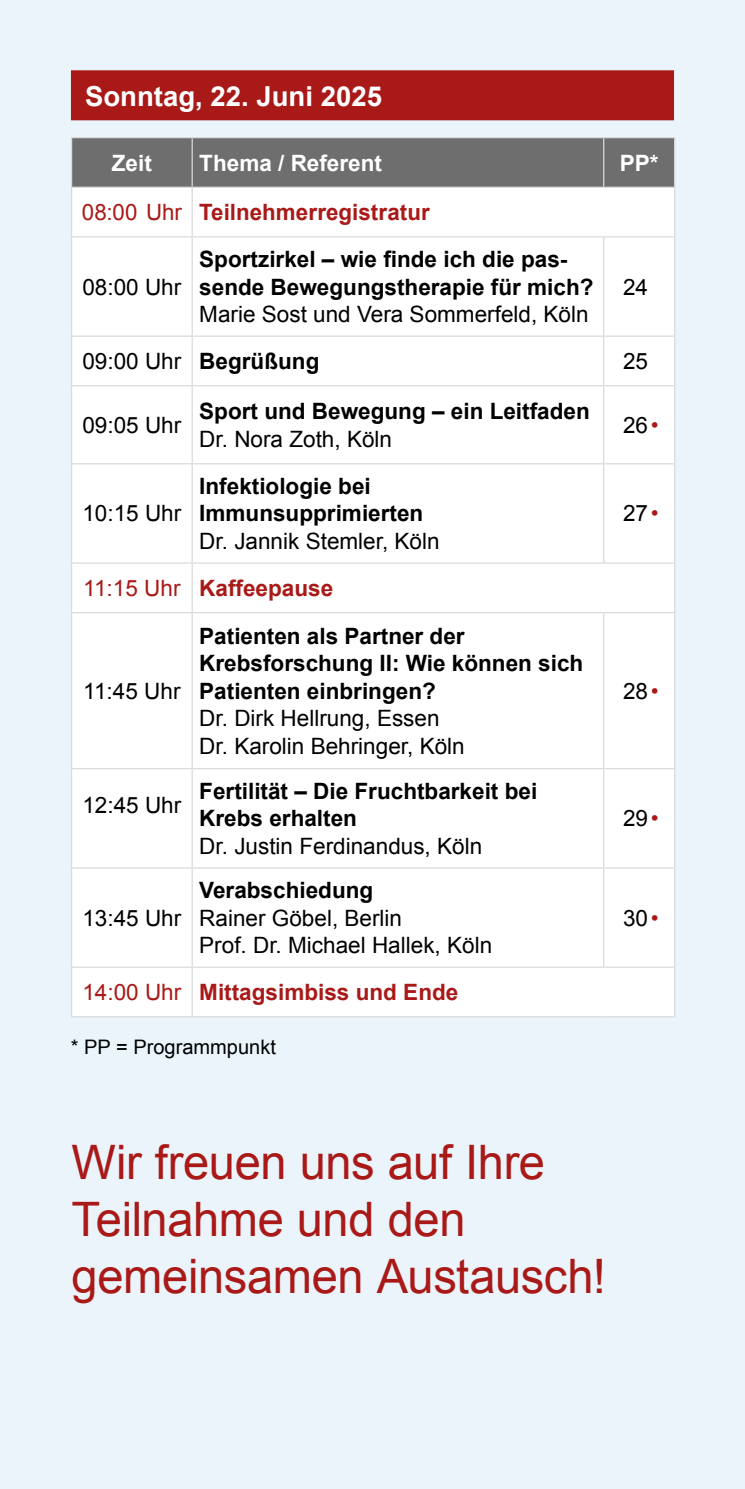
<style>
.page{position:relative;width:745px;height:1489px;background:#fff}
.page>*{position:absolute;margin:0;border:0;box-sizing:border-box;transform-origin:0 0}
.t1{font:47.5px/57px "Arial";letter-spacing:-.01em;color:#a91917}
.t2{font:700 27.5px "Arial";color:#fff}
.t3{font:700 22.5px/27.5px "Arial";color:#000}
.t4{font:22.5px/27.5px "Arial";color:#000}
.t5{font:700 22.5px "Arial";color:#a91917}
.t6{font:700 22.5px "Arial";color:#fff}
.t7{font:20px "Arial";color:#000}
.s1{font-weight:400}
.s2{color:#a91917}
</style>
<div class="page">
<div style="left:0;top:0;width:744px;height:1488px;background:#eaf4fa"></div>
<div style="left:72px;top:138px;width:601px;height:49px;background:#6e6e6e"></div>
<div style="left:72px;top:188px;width:601px;height:828px;background:#fff"></div>
<hr style="left:71px;top:137px;width:121px;height:1px;background:#d9dada">
<hr style="left:71px;top:138px;width:1px;height:49px;background:#d9dada">
<hr style="left:192px;top:137px;width:411px;height:1px;background:#d9dada">
<hr style="left:191px;top:138px;width:2px;height:49px;background:#d9dada">
<hr style="left:603px;top:137px;width:71px;height:1px;background:#d9dada">
<hr style="left:602px;top:138px;width:2px;height:49px;background:#d9dada">
<hr style="left:673px;top:138px;width:1px;height:49px;background:#d9dada">
<hr style="left:71px;top:187px;width:121px;height:1px;background:#d9dada">
<hr style="left:71px;top:188px;width:1px;height:48px;background:#d9dada">
<hr style="left:192px;top:187px;width:411px;height:1px;background:#d9dada">
<hr style="left:191px;top:188px;width:2px;height:48px;background:#d9dada">
<hr style="left:603px;top:187px;width:71px;height:1px;background:#d9dada">
<hr style="left:673px;top:188px;width:1px;height:48px;background:#d9dada">
<hr style="left:71px;top:236px;width:121px;height:1px;background:#d9dada">
<hr style="left:71px;top:237px;width:1px;height:98px;background:#d9dada">
<hr style="left:192px;top:236px;width:411px;height:1px;background:#d9dada">
<hr style="left:191px;top:237px;width:2px;height:98px;background:#d9dada">
<hr style="left:603px;top:236px;width:71px;height:1px;background:#d9dada">
<hr style="left:602px;top:237px;width:2px;height:98px;background:#d9dada">
<hr style="left:673px;top:237px;width:1px;height:98px;background:#d9dada">
<hr style="left:71px;top:335px;width:121px;height:2px;background:#d9dada">
<hr style="left:71px;top:337px;width:1px;height:48px;background:#d9dada">
<hr style="left:192px;top:335px;width:411px;height:2px;background:#d9dada">
<hr style="left:191px;top:337px;width:2px;height:48px;background:#d9dada">
<hr style="left:603px;top:335px;width:71px;height:2px;background:#d9dada">
<hr style="left:602px;top:337px;width:2px;height:48px;background:#d9dada">
<hr style="left:673px;top:337px;width:1px;height:48px;background:#d9dada">
<hr style="left:71px;top:385px;width:121px;height:1px;background:#d9dada">
<hr style="left:71px;top:386px;width:1px;height:77px;background:#d9dada">
<hr style="left:192px;top:385px;width:411px;height:1px;background:#d9dada">
<hr style="left:191px;top:386px;width:2px;height:77px;background:#d9dada">
<hr style="left:603px;top:385px;width:71px;height:1px;background:#d9dada">
<hr style="left:602px;top:386px;width:2px;height:77px;background:#d9dada">
<hr style="left:673px;top:386px;width:1px;height:77px;background:#d9dada">
<hr style="left:71px;top:463px;width:121px;height:1px;background:#d9dada">
<hr style="left:71px;top:464px;width:1px;height:98px;background:#d9dada">
<hr style="left:192px;top:463px;width:411px;height:1px;background:#d9dada">
<hr style="left:191px;top:464px;width:2px;height:98px;background:#d9dada">
<hr style="left:603px;top:463px;width:71px;height:1px;background:#d9dada">
<hr style="left:602px;top:464px;width:2px;height:98px;background:#d9dada">
<hr style="left:673px;top:464px;width:1px;height:98px;background:#d9dada">
<hr style="left:71px;top:562px;width:121px;height:1px;background:#d9dada">
<hr style="left:71px;top:563px;width:1px;height:49px;background:#d9dada">
<hr style="left:192px;top:562px;width:411px;height:1px;background:#d9dada">
<hr style="left:191px;top:563px;width:2px;height:49px;background:#d9dada">
<hr style="left:603px;top:562px;width:71px;height:1px;background:#d9dada">
<hr style="left:673px;top:563px;width:1px;height:49px;background:#d9dada">
<hr style="left:71px;top:612px;width:121px;height:1px;background:#d9dada">
<hr style="left:71px;top:613px;width:1px;height:155px;background:#d9dada">
<hr style="left:192px;top:612px;width:411px;height:1px;background:#d9dada">
<hr style="left:191px;top:613px;width:2px;height:155px;background:#d9dada">
<hr style="left:603px;top:612px;width:71px;height:1px;background:#d9dada">
<hr style="left:602px;top:613px;width:2px;height:155px;background:#d9dada">
<hr style="left:673px;top:613px;width:1px;height:155px;background:#d9dada">
<hr style="left:71px;top:768px;width:121px;height:1px;background:#d9dada">
<hr style="left:71px;top:769px;width:1px;height:98px;background:#d9dada">
<hr style="left:192px;top:768px;width:411px;height:1px;background:#d9dada">
<hr style="left:191px;top:769px;width:2px;height:98px;background:#d9dada">
<hr style="left:603px;top:768px;width:71px;height:1px;background:#d9dada">
<hr style="left:602px;top:769px;width:2px;height:98px;background:#d9dada">
<hr style="left:673px;top:769px;width:1px;height:98px;background:#d9dada">
<hr style="left:71px;top:867px;width:121px;height:1px;background:#d9dada">
<hr style="left:71px;top:868px;width:1px;height:98px;background:#d9dada">
<hr style="left:192px;top:867px;width:411px;height:1px;background:#d9dada">
<hr style="left:191px;top:868px;width:2px;height:98px;background:#d9dada">
<hr style="left:603px;top:867px;width:71px;height:1px;background:#d9dada">
<hr style="left:602px;top:868px;width:2px;height:98px;background:#d9dada">
<hr style="left:673px;top:868px;width:1px;height:98px;background:#d9dada">
<hr style="left:71px;top:966px;width:121px;height:1px;background:#d9dada">
<hr style="left:71px;top:967px;width:1px;height:49px;background:#d9dada">
<hr style="left:192px;top:966px;width:411px;height:1px;background:#d9dada">
<hr style="left:191px;top:967px;width:2px;height:49px;background:#d9dada">
<hr style="left:603px;top:966px;width:71px;height:1px;background:#d9dada">
<hr style="left:673px;top:967px;width:1px;height:49px;background:#d9dada">
<hr style="left:71px;top:1016px;width:121px;height:1px;background:#d9dada">
<hr style="left:192px;top:1016px;width:411px;height:1px;background:#d9dada">
<hr style="left:603px;top:1016px;width:71px;height:1px;background:#d9dada">
<div style="left:71px;top:70px;width:602px;height:50px;background:#a91917"></div>
<p class="t2" style="left:85px;top:78px;width:298px">Sonntag, 22. Juni 2025</p>
<p class="t6" style="left:112px;top:148px;width:42px">Zeit</p>
<p class="t6" style="left:199px;top:148px;width:184px">Thema / Referent</p>
<p class="t6" style="left:619px;top:148px;width:40px">PP*</p>
<p class="t5" style="left:82px;top:197px;width:349px"><span class="s1">08:00 Uhr</span> Teilnehmerregistratur</p>
<p class="t4" style="left:82px;top:273px;width:100px">08:00 Uhr</p>
<p class="t3" style="left:199px;top:246px;width:395px">Sportzirkel – wie finde ich die pas&shy;sende Bewegungstherapie für mich?</p>
<p class="t4" style="left:199px;top:301px;width:390px">Marie Sost und Vera Sommerfeld, Köln</p>
<p class="t4" style="left:622px;top:273px;width:27px">24</p>
<p class="t3" style="left:82px;top:348px;width:238px"><span class="s1">09:00 Uhr</span> Begrüßung</p>
<p class="t4" style="left:622px;top:347px;width:27px">25</p>
<p class="t4" style="left:82px;top:411px;width:100px">09:05 Uhr</p>
<p class="t4" style="left:82px;top:500px;width:100px">10:15 Uhr</p>
<p class="t3" style="left:199px;top:398px;width:392px">Sport und Bewegung – ein Leitfaden</p>
<p class="t4" style="left:199px;top:425px;width:194px">Dr. Nora Zoth, Köln</p>
<p class="t3" style="left:199px;top:473px;width:225px">Infektiologie bei<br>Immunsupprimierten</p>
<p class="t4" style="left:199px;top:527px;width:242px">Dr. Jannik Stemler, Köln</p>
<p class="t5" style="left:83px;top:573px;width:251px"><span class="s1">11:15 Uhr</span> Kaffeepause</p>
<p class="t4" style="left:83px;top:677px;width:99px">11:45 Uhr</p>
<p class="t4" style="left:82px;top:791px;width:100px">12:45 Uhr</p>
<p class="t3" style="left:199px;top:623px;width:385px">Patienten als Partner der<br>Krebsforschung II: Wie können sich<br>Patienten einbringen?</p>
<p class="t4" style="left:199px;top:704px;width:267px">Dr. Dirk Hellrung, Essen<br>Dr. Karolin Behringer, Köln</p>
<p class="t3" style="left:199px;top:778px;width:339px">Fertilität – Die Fruchtbarkeit bei<br>Krebs erhalten</p>
<p class="t4" style="left:199px;top:832px;width:284px">Dr. Justin Ferdinandus, Köln</p>
<p class="t4" style="left:622px;top:411px;width:37px">26<span class="s2">•</span></p>
<p class="t4" style="left:622px;top:500px;width:37px">27<span class="s2">•</span></p>
<p class="t4" style="left:622px;top:677px;width:37px">28<span class="s2">•</span></p>
<p class="t4" style="left:622px;top:805px;width:37px">29<span class="s2">•</span></p>
<p class="t3" style="left:199px;top:877px;width:175px">Verabschiedung</p>
<p class="t4" style="left:199px;top:904px;width:294px">Rainer Göbel, Berlin<br>Prof. Dr. Michael Hallek, Köln</p>
<p class="t4" style="left:622px;top:904px;width:37px">30<span class="s2">•</span></p>
<p class="t5" style="left:82px;top:977px;width:377px"><span class="s1">14:00 Uhr</span> Mittagsimbiss und Ende</p>
<p class="t4" style="left:82px;top:904px;width:100px">13:45 Uhr</p>
<p class="t7" style="left:71px;top:1033px;width:206px">* PP = Programmpunkt</p>
<h1 class="t1" style="left:71px;top:1133px;width:535px">Wir freuen uns auf Ihre<br>Teilnahme und den gemeinsamen Austausch!</h1>
</div>
